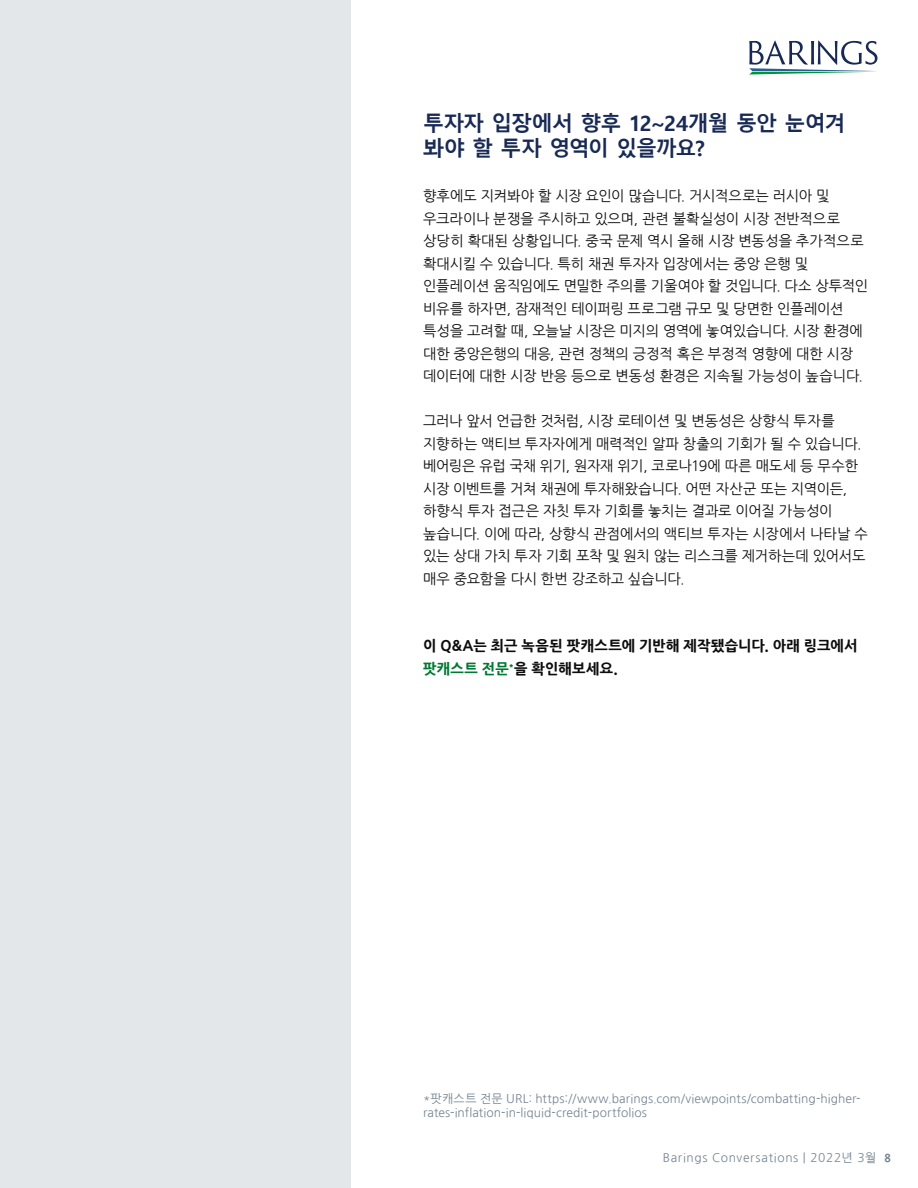
<style>
.page{position:relative;width:918px;height:1188px;background:#fff}
.page>*{position:absolute;margin:0;border:0;box-sizing:border-box;transform-origin:0 0}
.t1{font:700 21px/25.5px "Malgun Gothic";letter-spacing:-.05em;color:#182a54}
.t2{font:14.25px/22.5px "Nanum Gothic";letter-spacing:-.01em;color:#0d0d0d}
.t3{font:800 14.25px/22.5px "Nanum Gothic";letter-spacing:.02em;color:#0d0d0d}
.t4{font:12px/14.4px "Nanum Gothic";letter-spacing:.01em;color:#768693}
.t5{font:12px "Nanum Gothic";letter-spacing:.055em;color:#768693}
.s1{color:#007934}
.s2{font-weight:800;font-size:10.5px}
</style>
<div class="page">
<svg style="left:749px;top:40px;width:129px;height:35px"></svg>
<div style="left:0;top:0;width:351px;height:1188px;background:#e4e7e9"></div>
<h1 class="t1" style="left:423px;top:110px;width:424px">투자자 입장에서 향후 12~24개월 동안 눈여겨 봐야 할 투자 영역이 있을까요?</h1>
<p class="t2" style="left:423px;top:185px;width:447px">향후에도 지켜봐야 할 시장 요인이 많습니다. 거시적으로는 러시아 및 우크라이나 분쟁을 주시하고 있으며, 관련 불확실성이 시장 전반적으로 상당히 확대된 상황입니다. 중국 문제 역시 올해 시장 변동성을 추가적으로 확대시킬 수 있습니다. 특히 채권 투자자 입장에서는 중앙 은행 및 인플레이션 움직임에도 면밀한 주의를 기울여야 할 것입니다. 다소 상투적인 비유를 하자면, 잠재적인 테이퍼링 프로그램 규모 및 당면한 인플레이션 특성을 고려할 때, 오늘날 시장은 미지의 영역에 놓여있습니다. 시장 환경에 대한 중앙은행의 대응, 관련 정책의 긍정적 혹은 부정적 영향에 대한 시장 데이터에 대한 시장 반응 등으로 변동성 환경은 지속될 가능성이 높습니다.</p>
<p class="t2" style="left:423px;top:410px;width:446px">그러나 앞서 언급한 것처럼, 시장 로테이션 및 변동성은 상향식 투자를 지향하는 액티브 투자자에게 매력적인 알파 창출의 기회가 될 수 있습니다. 베어링은 유럽 국채 위기, 원자재 위기, 코로나19에 따른 매도세 등 무수한 시장 이벤트를 거쳐 채권에 투자해왔습니다. 어떤 자산군 또는 지역이든, 하향식 투자 접근은 자칫 투자 기회를 놓치는 결과로 이어질 가능성이 높습니다. 이에 따라, 상향식 관점에서의 액티브 투자는 시장에서 나타날 수 있는 상대 가치 투자 기회 포착 및 원치 않는 리스크를 제거하는데 있어서도 매우 중요함을 다시 한번 강조하고 싶습니다.</p>
<p class="t3" style="left:423px;top:635px;width:436px">이 Q&amp;A는 최근 녹음된 팟캐스트에 기반해 제작됐습니다. 아래 링크에서 <span class="s1">팟캐스트 전문</span><sup>*</sup>을 확인해보세요.</p>
<p class="t4" style="left:423px;top:1092px;width:439px">*팟캐스트 전문 URL: https://www.barings.com/viewpoints/combatting-higher&shy;rates-inflation-in-liquid-credit-portfolios</p>
<p class="t5" style="left:663px;top:1152px;width:230px">Barings Conversations | 2022년 3월 <span class="s2">8</span></p>
</div>
